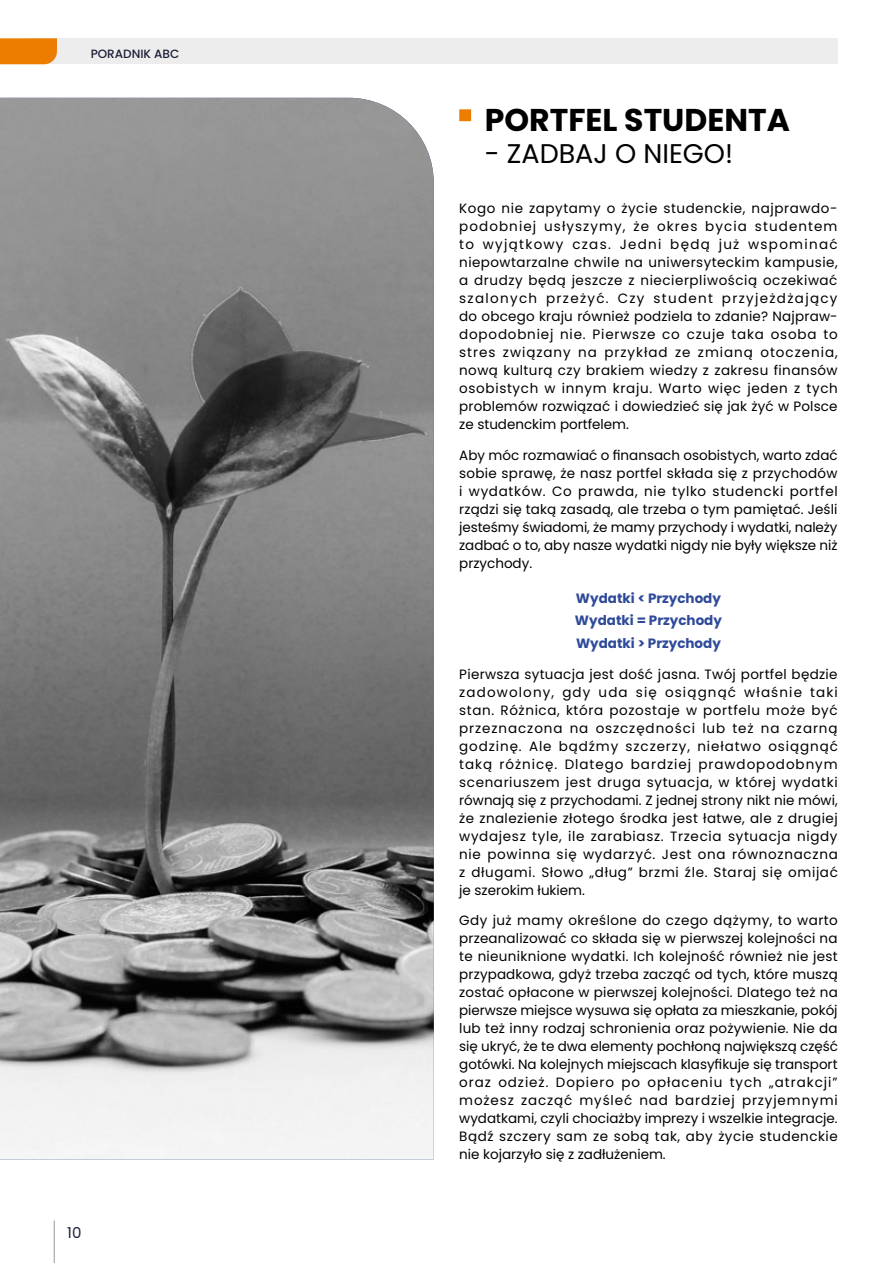
<style>
.page{position:relative;width:893px;height:1263px;background:#fff}
.page>*{position:absolute;margin:0;border:0;box-sizing:border-box;transform-origin:0 0}
.t1{font:700 31.5px "Poppins";color:#000}
.t2{font:27px "Poppins";color:#000}
.t3{font:15px "Poppins";color:#1b1f37}
.t4{font:13.5px/18px "Poppins";color:#000;text-align:justify}
.t5{font:700 13.5px/22.5px "Poppins";color:#2e4a99;text-align:justify}
.t6{font:500 12px "Poppins";color:#1b1f37}
</style>
<div class="page">
<div style="left:26px;top:38px;width:812px;height:26px;background:#ededed"></div>
<hr style="left:54px;top:1220px;width:1px;height:43px;background:#959799">
<svg style="left:0;top:38px;width:57px;height:26px"></svg>
<img style="left:0;top:98px;width:434px;height:1061px">
<svg style="left:459px;top:109px;width:12px;height:12px"></svg>
<p class="t6" style="left:91px;top:46px;width:90px">PORADNIK ABC</p>
<p class="t3" style="left:67px;top:1224px;width:16px">10</p>
<h1 class="t1" style="left:485px;top:102px;width:307px">PORTFEL STUDENTA</h1>
<h2 class="t2" style="left:485px;top:138px;width:250px">- ZADBAJ O NIEGO!</h2>
<p class="t4" style="left:459px;top:199px;width:380px">Kogo nie zapytamy o życie studenckie, najprawdo&shy;podobniej usłyszymy, że okres bycia studentem to wyjątkowy czas. Jedni będą już wspominać niepowtarzalne chwile na uniwersyteckim kampusie, a drudzy będą jeszcze z niecierpliwością oczekiwać szalonych przeżyć. Czy student przyjeżdżający do obcego kraju również podziela to zdanie? Najpraw&shy;dopodobniej nie. Pierwsze co czuje taka osoba to stres związany na przykład ze zmianą otoczenia, nową kulturą czy brakiem wiedzy z zakresu finansów osobistych w innym kraju. Warto więc jeden z tych problemów rozwiązać i dowiedzieć się jak żyć w Polsce ze studenckim portfelem.</p>
<p class="t4" style="left:459px;top:446px;width:380px">Aby móc rozmawiać o finansach osobistych, warto zdać sobie sprawę, że nasz portfel składa się z przychodów i wydatków. Co prawda, nie tylko studencki portfel rządzi się taką zasadą, ale trzeba o tym pamiętać. Jeśli jesteśmy świadomi, że mamy przychody i wydatki, należy zadbać o to, aby nasze wydatki nigdy nie były większe niż przychody.</p>
<p class="t5" style="left:575px;top:587px;width:148px">Wydatki &lt; Przychody Wydatki = Przychody Wydatki &gt; Przychody</p>
<p class="t4" style="left:459px;top:665px;width:380px">Pierwsza sytuacja jest dość jasna. Twój portfel będzie zadowolony, gdy uda się osiągnąć właśnie taki stan. Różnica, która pozostaje w portfelu może być przeznaczona na oszczędności lub też na czarną godzinę. Ale bądźmy szczerzy, niełatwo osiągnąć taką różnicę. Dlatego bardziej prawdopodobnym scenariuszem jest druga sytuacja, w której wydatki równają się z przychodami. Z jednej strony nikt nie mówi, że znalezienie złotego środka jest łatwe, ale z drugiej wydajesz tyle, ile zarabiasz. Trzecia sytuacja nigdy nie powinna się wydarzyć. Jest ona równoznaczna z długami. Słowo „dług” brzmi źle. Staraj się omijać je szerokim łukiem.</p>
<p class="t4" style="left:459px;top:912px;width:380px">Gdy już mamy określone do czego dążymy, to warto przeanalizować co składa się w pierwszej kolejności na te nieuniknione wydatki. Ich kolejność również nie jest przypadkowa, gdyż trzeba zacząć od tych, które muszą zostać opłacone w pierwszej kolejności. Dlatego też na pierwsze miejsce wysuwa się opłata za mieszkanie, pokój lub też inny rodzaj schronienia oraz pożywienie. Nie da się ukryć, że te dwa elementy pochłoną największą część gotówki. Na kolejnych miejscach klasyfikuje się transport oraz odzież. Dopiero po opłaceniu tych „atrakcji” możesz zacząć myśleć nad bardziej przyjemnymi wydatkami, czyli chociażby imprezy i wszelkie integracje.<br>Bądź szczery sam ze sobą tak, aby życie studenckie nie kojarzyło się z zadłużeniem.</p>
</div>
